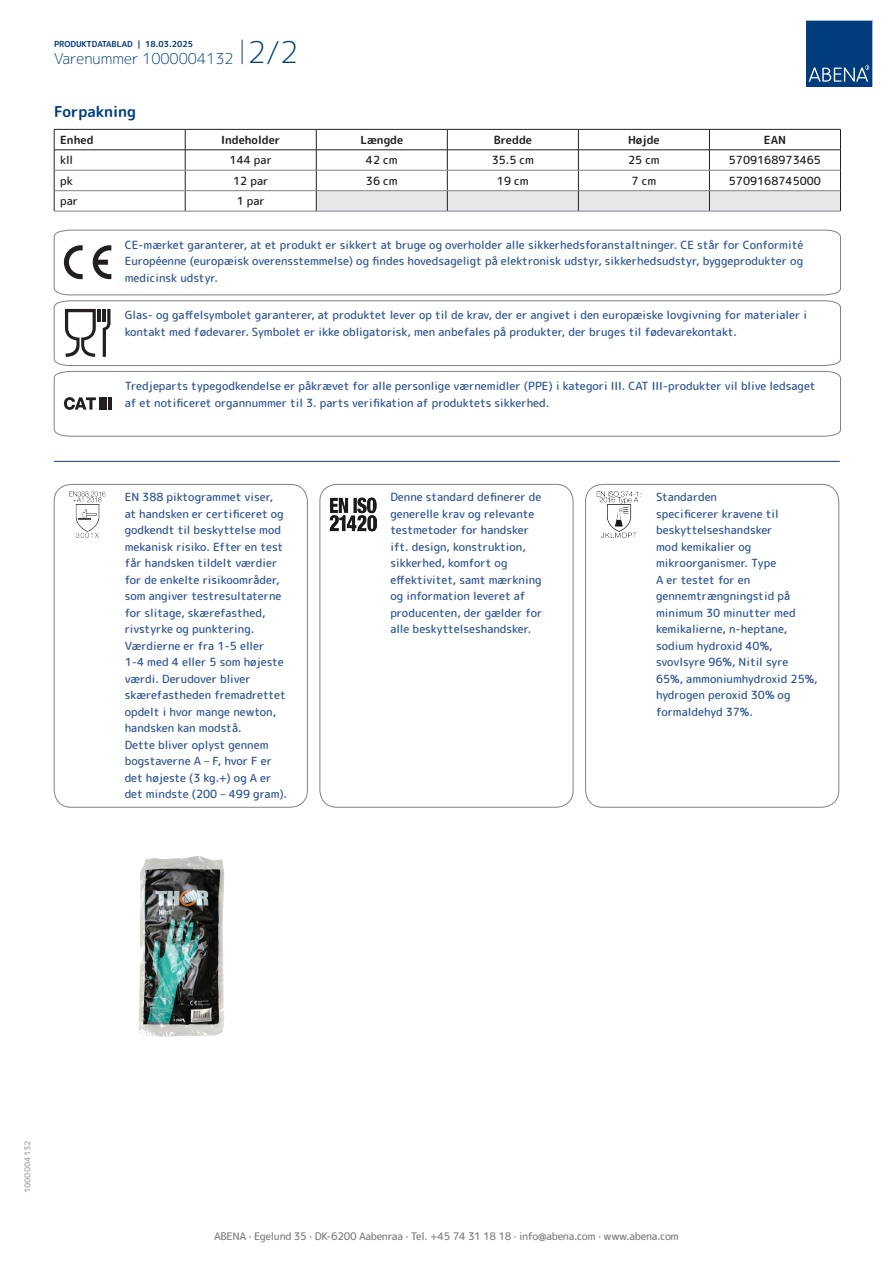
<style>
.page{position:relative;width:893px;height:1263px;background:#fff}
.page>*{position:absolute;margin:0;border:0;box-sizing:border-box;transform-origin:0 0}
.t1{font:300 15px "Rounded Mplus 1 c";color:#013d7d}
.t2{font:700 15px "Rounded Mplus 1 c";color:#013d7d}
.t3{font:500 11.25px/16.5px "Rounded Mplus 1 c";color:#305691}
.t4{font:500 11.25px "Rounded Mplus 1 c";color:#231f20}
.t5{font:700 11.25px "Rounded Mplus 1 c";color:#231f20}
.t6{font:500 10.5px "Rounded Mplus 1 c";letter-spacing:-.03em;color:#808285}
.t7{font:700 8.25px "Rounded Mplus 1 c";color:#013d7d}
.t8{font:700 8.25px "Rounded Mplus 1 c";color:#b2b3b7}
.s1{font-size:30px}
</style>
<div class="page">
<svg style="left:242px;top:40px;width:1px;height:24px"></svg>
<svg style="left:806px;top:20px;width:67px;height:67px;background:#144b86"></svg>
<hr style="left:54px;top:129px;width:131px;height:1px;background:#231f20">
<hr style="left:185px;top:129px;width:131px;height:1px;background:#231f20">
<hr style="left:316px;top:129px;width:131px;height:1px;background:#231f20">
<hr style="left:447px;top:129px;width:131px;height:1px;background:#231f20">
<hr style="left:578px;top:129px;width:131px;height:1px;background:#231f20">
<hr style="left:709px;top:129px;width:132px;height:1px;background:#231f20">
<hr style="left:54px;top:150px;width:131px;height:1px;background:#231f20">
<hr style="left:185px;top:150px;width:131px;height:1px;background:#231f20">
<svg style="left:54px;top:130px;width:1px;height:81px"></svg>
<svg style="left:185px;top:130px;width:1px;height:81px"></svg>
<svg style="left:316px;top:130px;width:525px;height:81px"></svg>
<hr style="left:54px;top:170px;width:131px;height:1px;background:#808285">
<hr style="left:185px;top:170px;width:131px;height:1px;background:#808285">
<hr style="left:316px;top:170px;width:131px;height:1px;background:#808285">
<hr style="left:447px;top:170px;width:131px;height:1px;background:#808285">
<hr style="left:578px;top:170px;width:131px;height:1px;background:#808285">
<hr style="left:709px;top:170px;width:131px;height:1px;background:#808285">
<hr style="left:54px;top:190px;width:131px;height:1px;background:#808285">
<hr style="left:185px;top:190px;width:131px;height:1px;background:#808285">
<hr style="left:316px;top:190px;width:131px;height:1px;background:#808285">
<hr style="left:447px;top:190px;width:131px;height:1px;background:#808285">
<hr style="left:578px;top:190px;width:131px;height:1px;background:#808285">
<hr style="left:709px;top:190px;width:131px;height:1px;background:#808285">
<hr style="left:54px;top:211px;width:131px;height:1px;background:#808285">
<hr style="left:185px;top:211px;width:131px;height:1px;background:#808285">
<hr style="left:316px;top:211px;width:131px;height:1px;background:#808285">
<hr style="left:447px;top:211px;width:131px;height:1px;background:#808285">
<hr style="left:578px;top:211px;width:131px;height:1px;background:#808285">
<hr style="left:709px;top:211px;width:132px;height:1px;background:#808285">
<svg style="left:54px;top:230px;width:787px;height:65px"></svg>
<svg style="left:54px;top:300px;width:787px;height:66px"></svg>
<svg style="left:54px;top:371px;width:787px;height:66px"></svg>
<hr style="left:54px;top:461px;width:785px;height:1px;background:#153f74">
<img style="left:69px;top:491px;width:37px;height:47px">
<div style="left:54px;top:484px;width:254px;height:323px;border:1px solid #808285;border-radius:17px"></div>
<img style="left:330px;top:497px;width:47px;height:35px">
<div style="left:320px;top:484px;width:253px;height:323px;border:1px solid #808285;border-radius:17px"></div>
<img style="left:596px;top:491px;width:45px;height:47px">
<div style="left:585px;top:484px;width:254px;height:323px;border:1px solid #808285;border-radius:17px"></div>
<img style="left:139px;top:856px;width:85px;height:181px">
<p class="t7" style="left:54px;top:38px;width:141px">PRODUKTDATABLAD | 18.03.2025</p>
<h1 class="t1" style="left:54px;top:48px;width:246px">Varenummer 1000004132 <span class="s1">2/2</span></h1>
<h1 class="t2" style="left:54px;top:101px;width:84px">Forpakning</h1>
<p class="t5" style="left:60px;top:132px;width:35px">Enhed</p>
<p class="t5" style="left:221px;top:132px;width:61px">Indeholder</p>
<p class="t5" style="left:360px;top:132px;width:44px">Længde</p>
<p class="t5" style="left:494px;top:132px;width:40px">Bredde</p>
<p class="t5" style="left:628px;top:132px;width:33px">Højde</p>
<p class="t5" style="left:764px;top:132px;width:24px">EAN</p>
<p class="t4" style="left:60px;top:152px;width:15px">kll</p>
<p class="t4" style="left:230px;top:152px;width:44px">144 par</p>
<p class="t4" style="left:366px;top:152px;width:33px">42 cm</p>
<p class="t4" style="left:492px;top:152px;width:44px">35.5 cm</p>
<p class="t4" style="left:628px;top:152px;width:33px">25 cm</p>
<p class="t4" style="left:729px;top:152px;width:94px">5709168973465</p>
<p class="t4" style="left:60px;top:173px;width:14px">pk</p>
<p class="t4" style="left:233px;top:173px;width:37px">12 par</p>
<p class="t4" style="left:366px;top:173px;width:33px">36 cm</p>
<p class="t4" style="left:497px;top:173px;width:33px">19 cm</p>
<p class="t4" style="left:632px;top:173px;width:26px">7 cm</p>
<p class="t4" style="left:729px;top:173px;width:94px">5709168745000</p>
<p class="t4" style="left:60px;top:193px;width:19px">par</p>
<p class="t4" style="left:237px;top:193px;width:30px">1 par</p>
<p class="t3" style="left:125px;top:236px;width:680px;text-align:justify">CE-mærket garanterer, at et produkt er sikkert at bruge og overholder alle sikkerhedsforanstaltninger. CE står for Conformité Européenne (europæisk overensstemmelse) og findes hovedsageligt på elektronisk udstyr, sikkerhedsudstyr, byggeprodukter og medicinsk udstyr.</p>
<p class="t3" style="left:125px;top:307px;width:684px">Glas- og gaffelsymbolet garanterer, at produktet lever op til de krav, der er angivet i den europæiske lovgivning for materialer i kontakt med fødevarer. Symbolet er ikke obligatorisk, men anbefales på produkter, der bruges til fødevarekontakt.</p>
<p class="t3" style="left:125px;top:378px;width:692px">Tredjeparts typegodkendelse er påkrævet for alle personlige værnemidler (PPE) i kategori III. CAT III-produkter vil blive ledsaget af et notificeret organnummer til 3. parts verifikation af produktets sikkerhed.</p>
<p class="t3" style="left:125px;top:489px;width:164px">EN 388 piktogrammet viser, at handsken er certificeret og godkendt til beskyttelse mod mekanisk risiko. Efter en test får handsken tildelt værdier for de enkelte risikoområder, som angiver testresultaterne for slitage, skærefasthed, rivstyrke og punktering.<br>Værdierne er fra 1-5 eller<br>1-4 med 4 eller 5 som højeste værdi. Derudover bliver skærefastheden fremadrettet opdelt i hvor mange newton, handsken kan modstå.<br>Dette bliver oplyst gennem bogstaverne A – F, hvor F er det højeste (3 kg.+) og A er det mindste (200 – 499 gram).</p>
<p class="t3" style="left:390px;top:489px;width:153px">Denne standard definerer de generelle krav og relevante testmetoder for handsker ift. design, konstruktion, sikkerhed, komfort og effektivitet, samt mærkning og information leveret af producenten, der gælder for alle beskyttelseshandsker.</p>
<p class="t3" style="left:656px;top:489px;width:163px">Standarden<br>specificerer kravene til beskyttelseshandsker<br>mod kemikalier og mikroorganismer. Type<br>A er testet for en gennemtrængningstid på minimum 30 minutter med kemikalierne, n-heptane, sodium hydroxid 40%, svovlsyre 96%, Nitil syre<br>65%, ammoniumhydroxid 25%, hydrogen peroxid 30% og formaldehyd 37%.</p>
<p class="t8" style="left:22px;top:1193px;width:54px;rotate:-90deg">1000004132</p>
<p class="t6" style="left:214px;top:1229px;width:466px">ABENA · Egelund 35 · DK-6200 Aabenraa · Tel. +45 74 31 18 18 · info@abena.com · www.abena.com</p>
</div>
